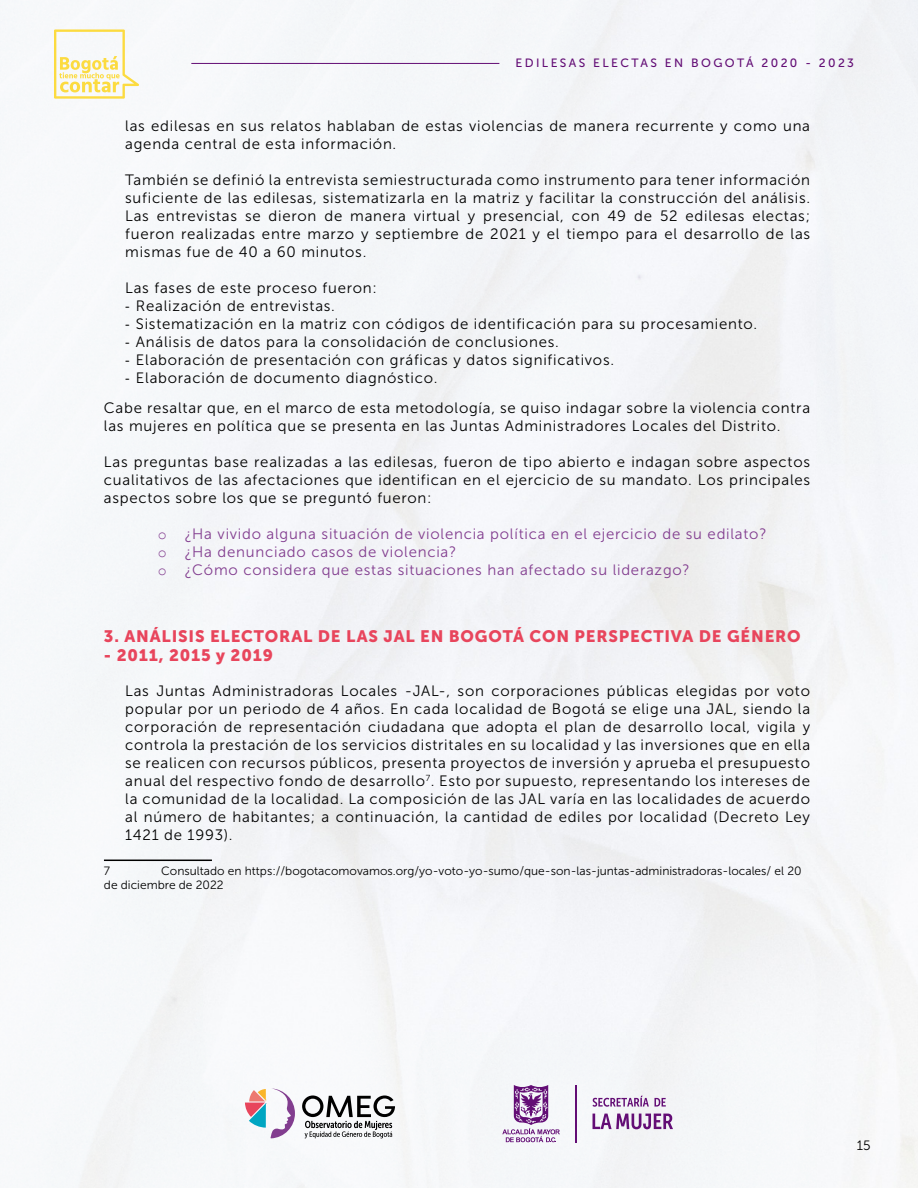
<style>
.page{position:relative;width:918px;height:1188px;background:#fff}
.page>*{position:absolute;margin:0;border:0;box-sizing:border-box;transform-origin:0 0}
.t1{font:16.5px "Museo Sans 900";letter-spacing:.05em;color:#e8455c}
.t2{font:15px/18px "Museo Sans 300";letter-spacing:.05em;color:#000;text-align:justify}
.t3{font:15px/18px "Museo Sans 300";letter-spacing:.05em;color:#823d8f}
.t4{font:13.5px "Museo Sans 300";color:#000}
.t5{font:12px/14.4px "Museo Sans 300";color:#000}
.t6{font:12px "Museo Sans 500";letter-spacing:.2em;color:#630d75}
.s1{font-family:"Calibri"}
.s2{font-family:"Courier New"}
</style>
<div class="page">
<div style="left:0;top:0;width:816px;height:1188px;background:#f5f6f9"></div>
<hr style="left:576px;top:1085px;width:1px;height:57px;background:#630d75">
<svg style="left:502px;top:1085px;width:58px;height:57px"></svg>
<svg style="left:593px;top:1114px;width:80px;height:15px"></svg>
<svg style="left:593px;top:1096px;width:73px;height:11px"></svg>
<svg style="left:302px;top:1095px;width:93px;height:43px"></svg>
<svg style="left:245px;top:1088px;width:50px;height:50px"></svg>
<svg style="left:54px;top:29px;width:85px;height:70px"></svg>
<hr style="left:191px;top:63px;width:308px;height:1px;background:#630d75">
<hr style="left:104px;top:860px;width:108px;height:1px;background:#000">
<p class="t6" style="left:515px;top:56px;width:340px">EDILESAS ELECTAS EN BOGOTÁ 2020 - 2023</p>
<p class="t2" style="left:125px;top:117px;width:686px">las edilesas en sus relatos hablaban de estas violencias de manera recurrente y como una agenda central de esta información.</p>
<p class="t2" style="left:125px;top:171px;width:686px">También se definió la entrevista semiestructurada como instrumento para tener información suficiente de las edilesas, sistematizarla en la matriz y facilitar la construcción del análisis.<br>Las entrevistas se dieron de manera virtual y presencial, con 49 de 52 edilesas electas; fueron realizadas entre marzo y septiembre de 2021 y el tiempo para el desarrollo de las mismas fue de 40 a 60 minutos.</p>
<p class="t2" style="left:125px;top:279px;width:253px">Las fases de este proceso fueron:</p>
<p class="t2" style="left:125px;top:297px;width:211px"><span class="s1">-</span> Realización de entrevistas.</p>
<p class="t2" style="left:125px;top:315px;width:634px"><span class="s1">-</span> Sistematización en la matriz con códigos de identificación para su procesamiento.</p>
<p class="t2" style="left:125px;top:333px;width:435px"><span class="s1">-</span> Análisis de datos para la consolidación de conclusiones.</p>
<p class="t2" style="left:125px;top:351px;width:490px"><span class="s1">-</span> Elaboración de presentación con gráficas y datos significativos.</p>
<p class="t2" style="left:104px;top:363px;width:708px;line-height:30px;text-indent:21px"><span class="s1">-</span> Elaboración de documento diagnóstico.<br>Cabe resaltar que, en el marco de esta metodología, se quiso indagar sobre la violencia contra</p>
<p class="t2" style="left:104px;top:417px;width:678px">las mujeres en política que se presenta en las Juntas Administradores Locales del Distrito.</p>
<p class="t2" style="left:104px;top:453px;width:708px">Las preguntas base realizadas a las edilesas, fueron de tipo abierto e indagan sobre aspectos cualitativos de las afectaciones que identifican en el ejercicio de su mandato. Los principales aspectos sobre los que se preguntó fueron:</p>
<p class="t3" style="left:158px;top:525px;width:610px"><span class="s2">o</span> ¿Ha vivido alguna situación de violencia política en el ejercicio de su edilato? <span class="s2">o</span> ¿Ha denunciado casos de violencia?<br><span class="s2">o</span> ¿Cómo considera que estas situaciones han afectado su liderazgo?</p>
<p class="t1" style="left:104px;top:627px;width:698px">3. ANÁLISIS ELECTORAL DE LAS JAL EN BOGOTÁ CON PERSPECTIVA DE GÉNERO</p>
<p class="t1" style="left:104px;top:646px;width:171px">- 2011, 2015 y 2019</p>
<p class="t2" style="left:125px;top:682px;width:686px">Las Juntas Administradoras Locales -JAL-, son corporaciones públicas elegidas por voto popular por un periodo de 4 años. En cada localidad de Bogotá se elige una JAL, siendo la corporación de representación ciudadana que adopta el plan de desarrollo local, vigila y controla la prestación de los servicios distritales en su localidad y las inversiones que en ella se realicen con recursos públicos, presenta proyectos de inversión y aprueba el presupuesto anual del respectivo fondo de desarrollo<sup>7</sup>. Esto por supuesto, representando los intereses de la comunidad de la localidad. La composición de las JAL varía en las localidades de acuerdo al número de habitantes; a continuación, la cantidad de ediles por localidad (Decreto Ley 1421 de 1993).</p>
<p class="t5" style="left:104px;top:863px;width:8px">7</p>
<p class="t5" style="left:104px;top:863px;width:699px;text-indent:57px">Consultado en https://bogotacomovamos.org/yo-voto-yo-sumo/que-son-las-juntas-administradoras-locales/ el 20 de diciembre de 2022</p>
<p class="t4" style="left:857px;top:1138px;width:15px">15</p>
</div>
